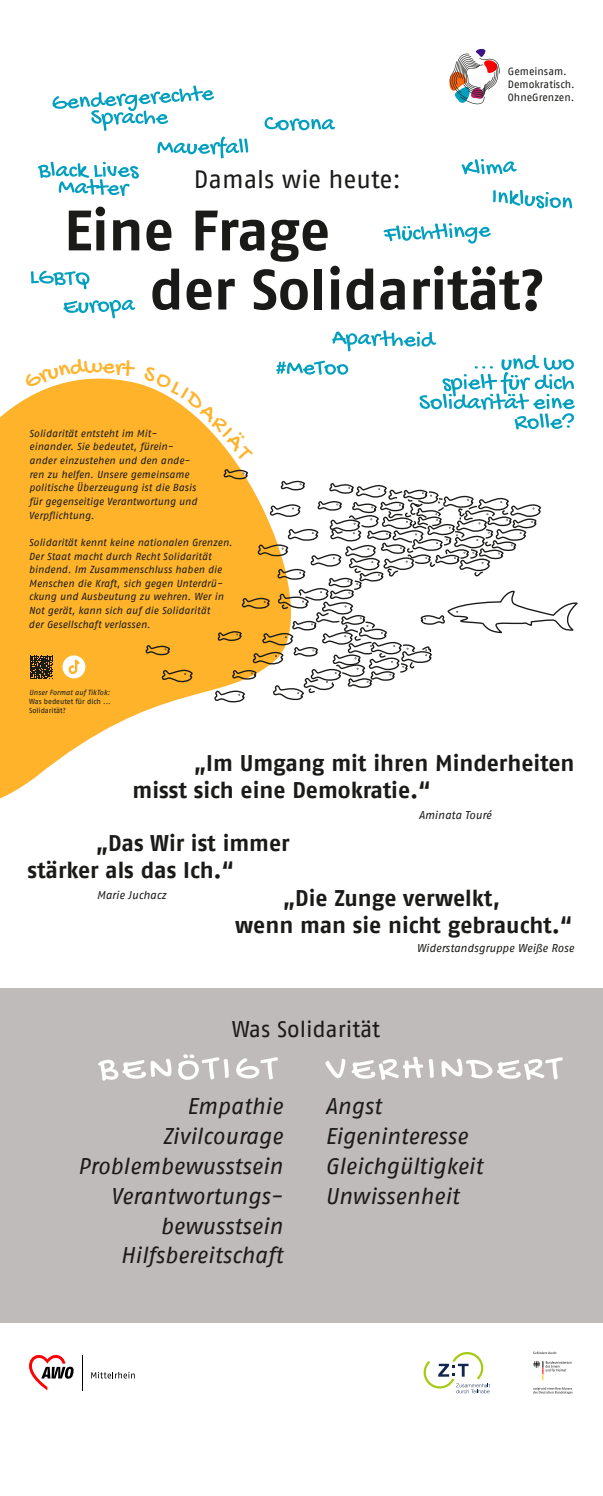
<style>
.page{position:relative;width:603px;height:1496px;background:#fff}
.page>*{position:absolute;margin:0;border:0;box-sizing:border-box;transform-origin:0 0}
.t1{font:700 56.83px/59.1px "AWO Fago Office";letter-spacing:-.005em;color:#1a1a18}
.t2{font:25px "AWO Fago Office";color:#1a1a18}
.t3{font:700 22.65px/27.2px "AWO Fago Office";color:#1a1a18}
.t4{font:italic 22.65px/29.8px "AWO Fago Office";color:#1a1a18}
.t5{font:22.65px "AWO Fago Office";letter-spacing:-.005em;color:#1a1a18}
.t6{font:italic 11.32px "AWO Fago Office";letter-spacing:-.005em;color:#1a1a18}
.t7{font:10.57px/12.7px "AWO Fago Office";color:#1a1a18}
.t8{font:italic 10.22px/13.6px "AWO Fago Office";letter-spacing:.005em;color:#1a1a18}
.t9{font:7.38px/8.8px "AWO Fago Office";color:#1a1a18}
.t10{font:italic 7.38px "AWO Fago Office";color:#1a1a18}
</style>
<div class="page">
<div style="left:0;top:988px;width:602px;height:334px;background:#bfbbba"></div>
<svg style="left:0;top:318px;width:240px;height:481px;fill:#feb32b"></svg>
<svg style="left:62px;top:655px;width:23px;height:23px"></svg>
<svg style="left:30px;top:655px;width:23px;height:23px"></svg>
<svg style="left:98px;top:1058px;width:73px;height:22px"></svg>
<svg style="left:178px;top:1054px;width:50px;height:25px"></svg>
<svg style="left:236px;top:1057px;width:42px;height:22px"></svg>
<svg style="left:325px;top:1059px;width:20px;height:19px"></svg>
<svg style="left:351px;top:1056px;width:82px;height:23px"></svg>
<svg style="left:441px;top:1057px;width:121px;height:22px"></svg>
<svg style="left:449px;top:48px;width:50px;height:57px"></svg>
<svg style="left:161px;top:668px;width:35px;height:14px"></svg>
<svg style="left:145px;top:644px;width:28px;height:11px"></svg>
<svg style="left:214px;top:468px;width:364px;height:234px"></svg>
<svg style="left:264px;top:117px;width:71px;height:14px"></svg>
<svg style="left:493px;top:190px;width:79px;height:18px"></svg>
<svg style="left:63px;top:300px;width:72px;height:18px"></svg>
<svg style="left:38px;top:86px;width:210px;height:110px"></svg>
<svg style="left:31px;top:271px;width:58px;height:18px"></svg>
<svg style="left:383px;top:223px;width:107px;height:21px"></svg>
<svg style="left:276px;top:330px;width:298px;height:99px"></svg>
<svg style="left:461px;top:159px;width:55px;height:15px"></svg>
<svg style="left:423px;top:1352px;width:66px;height:41px"></svg>
<svg style="left:29px;top:1354px;width:45px;height:36px"></svg>
<hr style="left:82px;top:1354px;width:1px;height:36px;background:#000">
<svg style="left:91px;top:1371px;width:44px;height:7px"></svg>
<svg style="left:533px;top:1351px;width:24px;height:3px"></svg>
<svg style="left:533px;top:1387px;width:39px;height:6px"></svg>
<svg style="left:533px;top:1360px;width:38px;height:20px"></svg>
<svg style="left:24px;top:358px;width:112px;height:30px"></svg>
<svg style="left:143px;top:366px;width:97px;height:96px"></svg>
<h2 class="t2" style="left:194px;top:165px;width:209px">Damals wie heute:</h2>
<p class="t7" style="left:507px;top:65px;width:68px">Gemeinsam.<br>Demokratisch.<br>OhneGrenzen.</p>
<h1 class="t1" style="left:149px;top:200px;width:397px;text-indent:-85px">Eine Frage<br>der Solidarität?</h1>
<p class="t8" style="left:29px;top:426px;width:170px">Solidarität entsteht im Mit&shy;einander. Sie bedeutet, fürein&shy;ander einzustehen und den ande&shy;ren zu helfen. Unsere gemeinsame politische Überzeugung ist die Basis für gegenseitige Verantwortung und<br>Verpflichtung.</p>
<p class="t8" style="left:29px;top:535px;width:205px">Solidarität kennt keine nationalen Grenzen.<br>Der Staat macht durch Recht Solidarität bindend. Im Zusammenschluss haben die Menschen die Kraft, sich gegen Unterdrü&shy;ckung und Ausbeutung zu wehren. Wer in Not gerät, kann sich auf die Solidarität<br>der Gesellschaft verlassen.</p>
<p class="t10" style="left:29px;top:688px;width:82px">Unser Format auf TikTok:</p>
<p class="t9" style="left:29px;top:697px;width:83px">Was bedeutet für dich ...<br>Solidarität?</p>
<h3 class="t3" style="left:133px;top:749px;width:443px;text-indent:61px">„Im Umgang mit ihren Minderheiten misst sich eine Demokratie.“</h3>
<p class="t6" style="left:418px;top:808px;width:74px">Aminata Touré</p>
<h3 class="t3" style="left:28px;top:828px;width:263px;text-indent:68px">„Das Wir ist immer stärker als das Ich.“</h3>
<p class="t6" style="left:97px;top:888px;width:71px">Marie Juchacz</p>
<h3 class="t3" style="left:235px;top:883px;width:338px;text-indent:48px">„Die Zunge verwelkt,<br>wenn man sie nicht gebraucht.“</h3>
<p class="t6" style="left:416px;top:941px;width:159px">Widerstandsgruppe Weiße Rose</p>
<h3 class="t5" style="left:232px;top:1016px;width:150px">Was Solidarität</h3>
<h3 class="t4" style="left:78px;top:1091px;width:206px;text-align:right">Empathie<br>Zivilcourage<br>Problembewusstsein<br>Verantwortungs&shy;bewusstsein<br>Hilfsbereitschaft</h3>
<h3 class="t4" style="left:325px;top:1091px;width:159px">Angst<br>Eigeninteresse<br>Gleichgültigkeit<br>Unwissenheit</h3>
</div>
